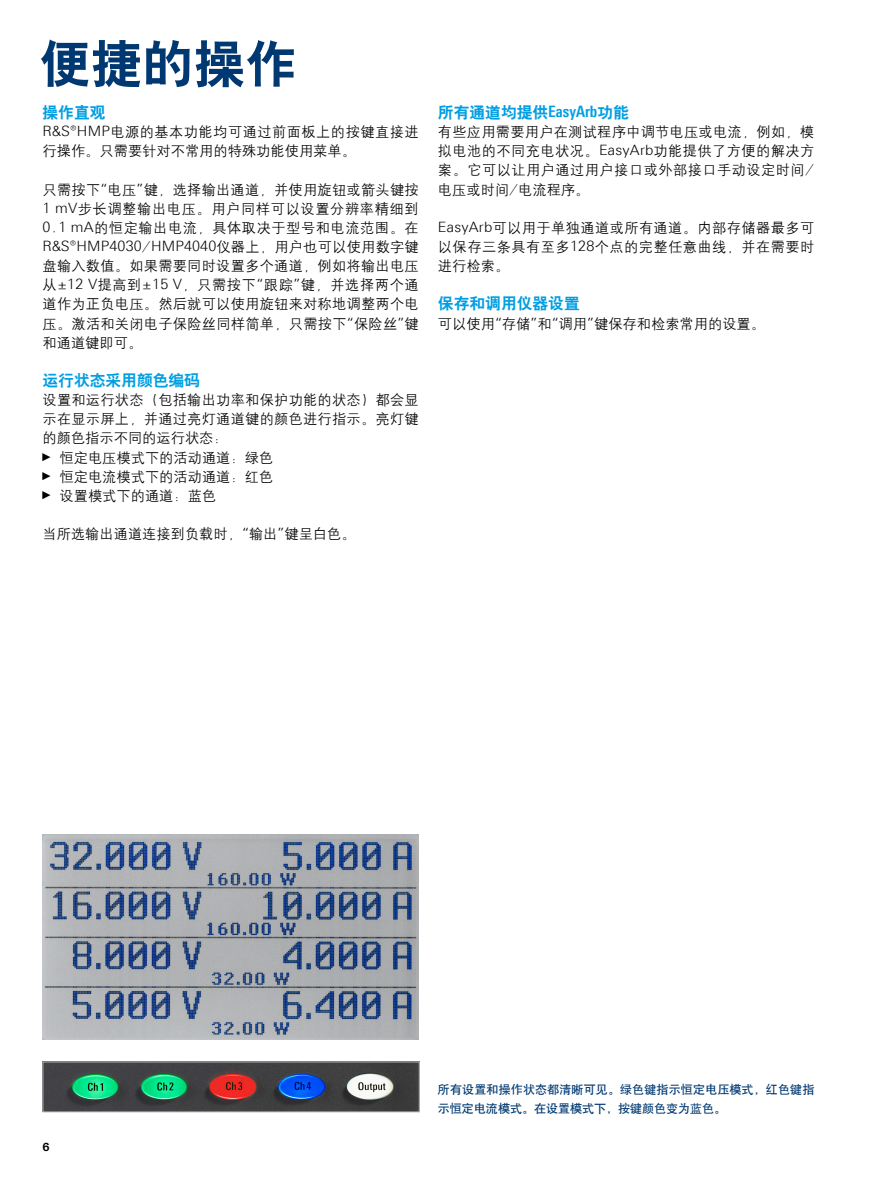
<style>
.page{position:relative;width:893px;height:1191px;background:#fff}
.page>*{position:absolute;margin:0;border:0;box-sizing:border-box;transform-origin:0 0}
.Seiten_Headline_34Pt{font:51px "H Yb 2 gj";letter-spacing:.01em;color:#003872}
.Absatzfett_cyan{font:15.75px "H Yb 2 gj";color:#009ee3}
.Haupttext{font:14.25px/19.2px "H Yg 2 gj";letter-spacing:.015em;color:#000;text-align:justify}
.Haupttext_ohne_Absta{font:14.25px/19.2px "H Yg 2 gj";letter-spacing:.015em;color:#000;text-align:justify}
.Bildunterschrift{font:12px/19.2px "H Yb 1 gj";letter-spacing:.01em;color:#003872}
.t1{font:700 11.25px "Linotype Univers 630";color:#000}
.s1{font-family:"Linotype Univers 330";font-weight:300}
.s2{font-family:"Arial Narrow";font-size:11.4px}
.s3{font-family:"Linotype Univers 620 Cn";font-weight:700}
</style>
<div class="page">
<img style="left:45px;top:1063px;width:373px;height:47px">
<div style="left:43px;top:1061px;width:377px;height:51px;border:1px solid #bcbcbc"></div>
<img style="left:43px;top:834px;width:376px;height:205px">
<p class="Seiten_Headline_34Pt" style="left:40px;top:38px;width:259px">便捷的操作</p>
<p class="Absatzfett_cyan" style="left:43px;top:104px;width:64px">操作直观</p>
<p class="Haupttext_ohne_Absta" style="left:43px;top:122px;width:378px"><span class="s1">R&amp;S®HMP</span>电源的基本功能均可通过前面板上的按键直接进行操作。只需要针对不常用的特殊功能使用菜单。</p>
<p class="Haupttext" style="left:43px;top:180px;width:378px">只需按下<span class="s1">“</span>电压<span class="s1">”</span>键，选择输出通道，并使用旋钮或箭头键按<span class="s1">1 mV</span>步长调整输出电压。用户同样可以设置分辨率精细到<span class="s1">0</span>.<span class="s1">1 mA</span>的恒定输出电流，具体取决于型号和电流范围。在<span class="s1">R&amp;S®HMP4030</span>/<span class="s1">HMP4040</span>仪器上，用户也可以使用数字键盘输入数值。如果需要同时设置多个通道，例如将输出电压从<span class="s1">±12 V</span>提高到<span class="s1">±15 V</span>，只需按下<span class="s1">“</span>跟踪<span class="s1">”</span>键，并选择两个通道作为正负电压。然后就可以使用旋钮来对称地调整两个电压。激活和关闭电子保险丝同样简单，只需按下<span class="s1">“</span>保险丝<span class="s1">”</span>键和通道键即可。</p>
<p class="Absatzfett_cyan" style="left:43px;top:372px;width:159px">运行状态采用颜色编码</p>
<p class="Haupttext_ohne_Absta" style="left:43px;top:390px;width:378px">设置和运行状态（包括输出功率和保护功能的状态）都会显示在显示屏上，并通过亮灯通道键的颜色进行指示。亮灯键的颜色指示不同的运行状态：</p>
<p class="Haupttext" style="left:43px;top:447px;width:232px"><span class="s2">►</span> 恒定电压模式下的活动通道：绿色</p>
<p class="Haupttext" style="left:43px;top:467px;width:232px"><span class="s2">►</span> 恒定电流模式下的活动通道：红色</p>
<p class="Haupttext" style="left:43px;top:486px;width:175px"><span class="s2">►</span> 设置模式下的通道：蓝色</p>
<p class="Haupttext" style="left:43px;top:524px;width:315px">当所选输出通道连接到负载时，<span class="s1">“</span>输出<span class="s1">”</span>键呈白色。</p>
<p class="Absatzfett_cyan" style="left:438px;top:104px;width:192px">所有通道均提供<span class="s3">EasyArb</span>功能</p>
<p class="Haupttext_ohne_Absta" style="left:438px;top:122px;width:378px">有些应用需要用户在测试程序中调节电压或电流，例如，模拟电池的不同充电状况。<span class="s1">EasyArb</span>功能提供了方便的解决方案。它可以让用户通过用户接口或外部接口手动设定时间/电压或时间/电流程序。</p>
<p class="Haupttext" style="left:438px;top:218px;width:378px"><span class="s1">EasyArb</span>可以用于单独通道或所有通道。内部存储器最多可以保存三条具有至多<span class="s1">128</span>个点的完整任意曲线，并在需要时进行检索。</p>
<p class="Absatzfett_cyan" style="left:438px;top:296px;width:143px">保存和调用仪器设置</p>
<p class="Haupttext_ohne_Absta" style="left:438px;top:314px;width:329px">可以使用<span class="s1">“</span>存储<span class="s1">”</span>和<span class="s1">“</span>调用<span class="s1">”</span>键保存和检索常用的设置。</p>
<p class="t1" style="left:43px;top:1139px;width:9px">6</p>
<p class="Bildunterschrift" style="left:438px;top:1080px;width:378px">所有设置和操作状态都清晰可见。绿色键指示恒定电压模式，红色键指示恒定电流模式。在设置模式下，按键颜色变为蓝色。</p>
</div>
